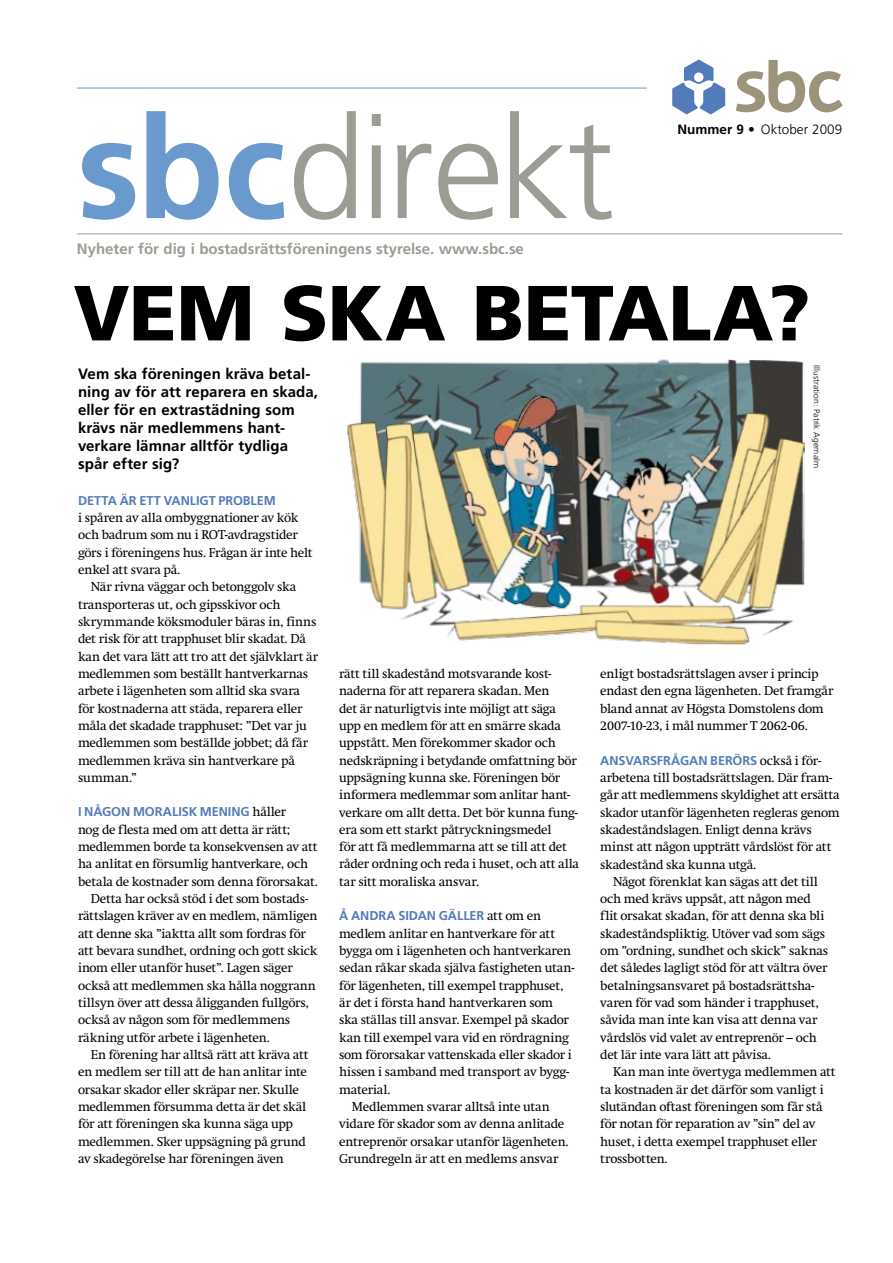
<style>
.page{position:relative;width:893px;height:1263px;background:#fff}
.page>*{position:absolute;margin:0;border:0;box-sizing:border-box;transform-origin:0 0}
.t1{font:300 142.5px "Frutiger";letter-spacing:-.035em;color:#9a9d93}
.t2{font:900 78px "Frutiger";color:#000}
.t3{font:700 15px/18px "Frutiger";letter-spacing:.005em;color:#000}
.t4{font:700 15px "Frutiger";color:#9a9d93}
.t5{font:300 13.5px "Frutiger";color:#000}
.t6{font:12.75px/17.4px "Swift";letter-spacing:-.015em;color:#000}
.t7{font:700 12.75px "Frutiger";letter-spacing:-.005em;color:#527cb9}
.t8{font:300 8.4px "Frutiger";letter-spacing:.015em;color:#000}
.s1{font-weight:700;color:#6a9acd}
.s2{font-weight:700}
.s3{font-family:"Swift";font-weight:400;color:#000}
</style>
<div class="page">
<svg style="left:672px;top:60px;width:53px;height:54px"></svg>
<svg style="left:736px;top:60px;width:106px;height:53px"></svg>
<hr style="left:77px;top:88px;width:570px;height:1px;background:#6a9acd">
<hr style="left:77px;top:233px;width:765px;height:1px;background:#9a9d93">
<img style="left:347px;top:359px;width:458px;height:286px">
<h1 class="t1" style="left:77px;top:88px;width:539px"><span class="s1">sbc</span>direkt</h1>
<p class="t4" style="left:77px;top:240px;width:449px">Nyheter för dig i bostadsrättsföreningens styrelse. www.sbc.se</p>
<p class="t5" style="left:677px;top:122px;width:166px"><span class="s2">Nummer 9 •</span> Oktober 2009</p>
<h2 class="t2" style="left:73px;top:266px;width:60px">VEM</h2>
<h2 class="t2" style="left:281px;top:266px;width:55px">SKA</h2>
<h2 class="t2" style="left:472px;top:266px;width:51px">BETALA</h2>
<h2 class="t2" style="left:767px;top:266px;width:45px">?</h2>
<p class="t3" style="left:78px;top:364px;width:242px">Vem ska föreningen kräva betal&shy;ning av för att reparera en skada, eller för en extrastädning som krävs när medlemmens hant&shy;verkare lämnar alltför tydliga spår efter sig?</p>
<p class="t7" style="left:78px;top:493px;width:150px">Detta är ett vanligt prob</p>
<p class="t7" style="left:251px;top:493px;width:25px">lem</p>
<p class="t6" style="left:78px;top:509px;width:236px">i spåren av alla ombyggnationer av kök och badrum som nu i ROT-avdragstider görs i föreningens hus. Frågan är inte helt enkel att svara på.</p>
<p class="t6" style="left:78px;top:578px;width:242px;text-indent:13px">När rivna väggar och betonggolv ska transporteras ut, och gipsskivor och skrymmande köksmoduler bäras in, finns det risk för att trapphuset blir skadat. Då kan det vara lätt att tro att det självklart är medlemmen som beställt hantverkarnas arbete i lägenheten som alltid ska svara för kostnaderna att städa, reparera eller måla det skadade trapphuset: ”Det var ju medlemmen som beställde jobbet; då får medlemmen kräva sin hantverkare på summan.”</p>
<p class="t7" style="left:78px;top:804px;width:66px">Inågon mor</p>
<p class="t7" style="left:163px;top:804px;width:125px">alisk m ening <span class="s3">håller</span></p>
<p class="t6" style="left:78px;top:821px;width:214px">nog de flesta med om att detta är rätt;</p>
<p class="t6" style="left:78px;top:838px;width:241px">medlemmen borde ta konsekvensen av att</p>
<p class="t6" style="left:78px;top:855px;width:232px">ha anlitat en försumlig hantverkare, och</p>
<p class="t6" style="left:78px;top:873px;width:241px">betala de kostnader som denna förorsakat.</p>
<p class="t6" style="left:91px;top:890px;width:219px">Detta har också stöd i det som bostads-</p>
<p class="t6" style="left:78px;top:907px;width:241px">rättslagen kräver av en medlem, nämligen</p>
<p class="t6" style="left:78px;top:925px;width:229px">att denne ska ”iaktta allt som fordras för</p>
<p class="t6" style="left:78px;top:942px;width:241px">att bevara sundhet, ordning och gott skick</p>
<p class="t6" style="left:78px;top:959px;width:216px">inom eller utanför huset”. Lagen säger</p>
<p class="t6" style="left:78px;top:977px;width:239px">också att medlemmen ska hålla noggrann</p>
<p class="t6" style="left:78px;top:994px;width:233px">tillsyn över att dessa åligganden fullgörs,</p>
<p class="t6" style="left:78px;top:1011px;width:214px">också av någon som för medlemmens</p>
<p class="t6" style="left:78px;top:1029px;width:193px">räkning utför arbete i lägenheten.</p>
<p class="t6" style="left:91px;top:1046px;width:219px">En förening har alltså rätt att kräva att</p>
<p class="t6" style="left:78px;top:1063px;width:231px">en medlem ser till att de han anlitar inte</p>
<p class="t6" style="left:78px;top:1081px;width:222px">orsakar skador eller skräpar ner. Skulle</p>
<p class="t6" style="left:78px;top:1098px;width:230px">medlemmen försumma detta är det skäl</p>
<p class="t6" style="left:78px;top:1115px;width:217px">för att föreningen ska kunna säga upp</p>
<p class="t6" style="left:78px;top:1133px;width:229px">medlemmen. Sker uppsägning på grund</p>
<p class="t6" style="left:78px;top:1150px;width:207px">av skadegörelse har föreningen även</p>
<p class="t8" style="left:821px;top:365px;width:105px;rotate:90deg">Illustration: Patrik Agemalm</p>
<p class="t6" style="left:339px;top:665px;width:241px">rätt till skadestånd motsvarande kost&shy;naderna för att reparera skadan. Men<br>det är naturligtvis inte möjligt att säga upp en medlem för att en smärre skada uppstått. Men förekommer skador och nedskräpning i betydande omfattning bör uppsägning kunna ske. Föreningen bör informera medlemmar som anlitar hant&shy;verkare om allt detta. Det bör kunna fung&shy;era som ett starkt påtryckningsmedel<br>för att få medlemmarna att se till att det råder ordning och reda i huset, och att alla tar sitt moraliska ansvar.</p>
<p class="t7" style="left:339px;top:908px;width:203px">Å andra sidan gäller <span class="s3">att om en</span></p>
<p class="t6" style="left:339px;top:925px;width:217px">medlem anlitar en hantverkare för att</p>
<p class="t6" style="left:339px;top:942px;width:233px">bygga om i lägenheten och hantverkaren</p>
<p class="t6" style="left:339px;top:959px;width:237px">sedan råkar skada själva fastigheten utan-</p>
<p class="t6" style="left:339px;top:977px;width:226px">för lägenheten, till exempel trapphuset,</p>
<p class="t6" style="left:339px;top:994px;width:215px">är det i första hand hantverkaren som</p>
<p class="t6" style="left:339px;top:1011px;width:231px">ska ställas till ansvar. Exempel på skador</p>
<p class="t6" style="left:339px;top:1029px;width:231px">kan till exempel vara vid en rördragning</p>
<p class="t6" style="left:339px;top:1046px;width:234px">som förorsakar vattenskada eller skador i</p>
<p class="t6" style="left:339px;top:1063px;width:232px">hissen i samband med transport av bygg-</p>
<p class="t6" style="left:339px;top:1081px;width:53px">material.</p>
<p class="t6" style="left:352px;top:1098px;width:199px">Medlemmen svarar alltså inte utan</p>
<p class="t6" style="left:339px;top:1115px;width:227px">vidare för skador som av denna anlitade</p>
<p class="t6" style="left:339px;top:1133px;width:231px">entreprenör orsakar utanför lägenheten.</p>
<p class="t6" style="left:339px;top:1150px;width:221px">Grundregeln är att en medlems ansvar</p>
<p class="t6" style="left:600px;top:665px;width:235px">enligt bostadsrättslagen avser i princip endast den egna lägenheten. Det framgår bland annat av Högsta Domstolens dom 2007-10-23, i mål nummer T 2062-06.</p>
<p class="t7" style="left:600px;top:753px;width:223px">An svarsfrågan berörs <span class="s3">också i för-</span></p>
<p class="t6" style="left:600px;top:769px;width:234px">arbetena till bostadsrättslagen. Där fram-</p>
<p class="t6" style="left:600px;top:786px;width:241px">går att medlemmens skyldighet att ersätta</p>
<p class="t6" style="left:600px;top:803px;width:241px">skador utanför lägenheten regleras genom</p>
<p class="t6" style="left:600px;top:821px;width:213px">skadeståndslagen. Enligt denna krävs</p>
<p class="t6" style="left:600px;top:838px;width:233px">minst att någon uppträtt vårdslöst för att</p>
<p class="t6" style="left:600px;top:855px;width:158px">skadestånd ska kunna utgå.</p>
<p class="t6" style="left:613px;top:873px;width:206px">Något förenklat kan sägas att det till</p>
<p class="t6" style="left:600px;top:890px;width:212px">och med krävs uppsåt, att någon med</p>
<p class="t6" style="left:600px;top:907px;width:225px">flit orsakat skadan, för att denna ska bli</p>
<p class="t6" style="left:600px;top:925px;width:226px">skadeståndspliktig. Utöver vad som sägs</p>
<p class="t6" style="left:600px;top:942px;width:229px">om ”ordning, sundhet och skick” saknas</p>
<p class="t6" style="left:600px;top:959px;width:229px">det således lagligt stöd för att vältra över</p>
<p class="t6" style="left:600px;top:977px;width:216px">betalningsansvaret på bostadsrättsha-</p>
<p class="t6" style="left:600px;top:994px;width:220px">varen för vad som händer i trapphuset,</p>
<p class="t6" style="left:600px;top:1011px;width:219px">såvida man inte kan visa att denna var</p>
<p class="t6" style="left:600px;top:1029px;width:218px">vårdslös vid valet av entreprenör – och</p>
<p class="t6" style="left:600px;top:1046px;width:172px">det lär inte vara lätt att påvisa.</p>
<p class="t6" style="left:613px;top:1063px;width:224px">Kan man inte övertyga medlemmen att</p>
<p class="t6" style="left:600px;top:1081px;width:225px">ta kostnaden är det därför som vanligt i</p>
<p class="t6" style="left:600px;top:1098px;width:224px">slutändan oftast föreningen som får stå</p>
<p class="t6" style="left:600px;top:1115px;width:217px">för notan för reparation av ”sin” del av</p>
<p class="t6" style="left:600px;top:1133px;width:218px">huset, i detta exempel trapphuset eller</p>
<p class="t6" style="left:600px;top:1150px;width:69px">trossbotten.</p>
</div>
